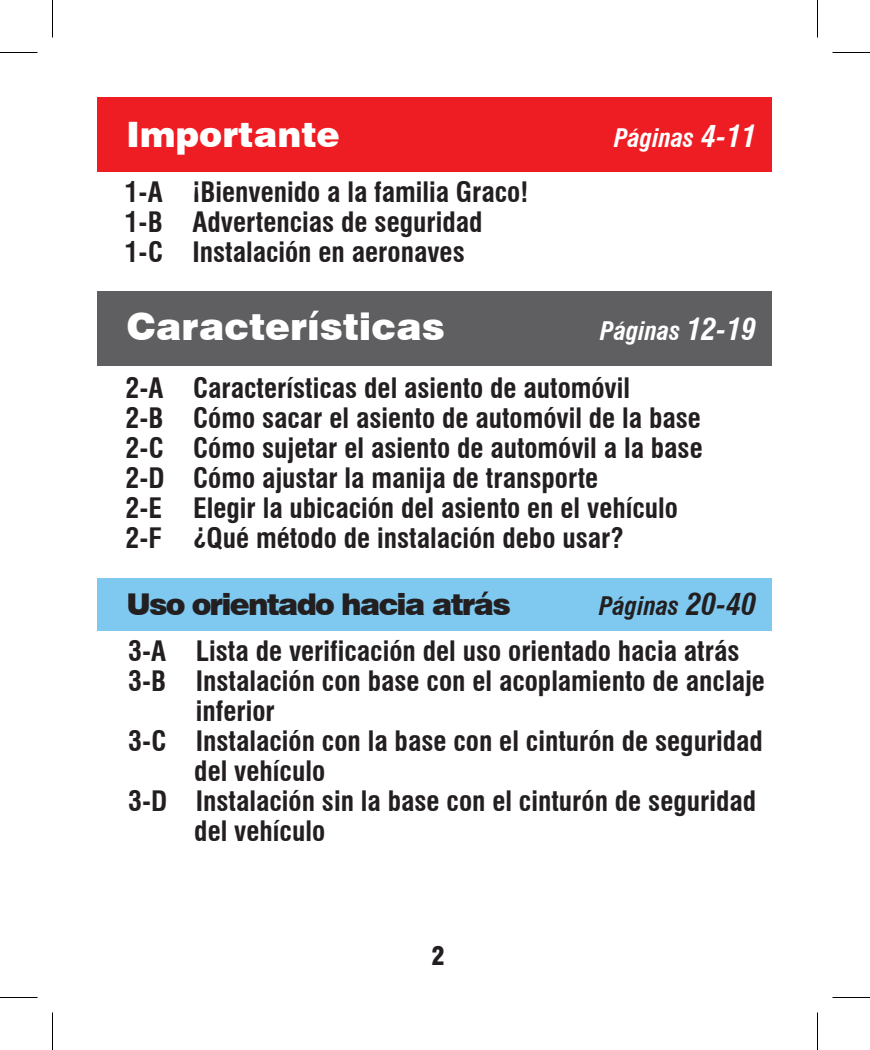
<style>
.page{position:relative;width:870px;height:1050px;background:#fff}
.page>*{position:absolute;margin:0;border:0;box-sizing:border-box;transform-origin:0 0}
.t1{font:900 37.5px "Swiss 721 BT";color:#fff}
.t2{font:900 35px "Swiss 721 BT";color:#fff}
.t3{font:900 30px "Swiss 721 BT";letter-spacing:-.06em;color:#231f20}
.t4{font:700 condensed 27.5px/30px "Swiss 721 BT";color:#231f20}
.t5{font:italic 700 condensed 25px "Swiss 721 BT";color:#fff}
.t6{font:italic 700 condensed 25px "Swiss 721 BT";color:#231f20}
.t7{font:900 condensed 25px "Swiss 721 BT";color:#231f20}
.s1{font-size:30px}
</style>
<div class="page">
<div style="left:98px;top:98px;width:674px;height:74px;background:#ee1d23"></div>
<div style="left:98px;top:291px;width:674px;height:74px;background:#5f5f62"></div>
<div style="left:98px;top:579px;width:674px;height:52px;background:#7fc9f0"></div>
<hr style="left:0;top:52px;width:38px;height:1px;background:#000">
<hr style="left:832px;top:52px;width:38px;height:1px;background:#000">
<hr style="left:0;top:997px;width:38px;height:1px;background:#000">
<hr style="left:832px;top:997px;width:38px;height:1px;background:#000">
<hr style="left:52px;top:0;width:1px;height:38px;background:#000">
<hr style="left:52px;top:1012px;width:1px;height:38px;background:#000">
<hr style="left:817px;top:0;width:1px;height:38px;background:#000">
<hr style="left:817px;top:1012px;width:1px;height:38px;background:#000">
<p class="t2" style="left:126px;top:113px;width:215px">Importante</p>
<p class="t5" style="left:614px;top:123px;width:144px">Páginas <span class="s1">4-11</span></p>
<p class="t4" style="left:125px;top:177px;width:405px">1-A ¡Bienvenido a la familia Graco!</p>
<p class="t4" style="left:125px;top:207px;width:359px">1-B Advertencias de seguridad</p>
<p class="t4" style="left:125px;top:237px;width:341px">1-C Instalación en aeronaves</p>
<p class="t1" style="left:126px;top:304px;width:320px">Características</p>
<p class="t5" style="left:600px;top:316px;width:158px">Páginas <span class="s1">12-19</span></p>
<p class="t4" style="left:126px;top:373px;width:506px">2-A Características del asiento de automóvil</p>
<p class="t4" style="left:126px;top:403px;width:577px">2-B Cómo sacar el asiento de automóvil de la base</p>
<p class="t4" style="left:126px;top:433px;width:579px">2-C Cómo sujetar el asiento de automóvil a la base</p>
<p class="t4" style="left:126px;top:463px;width:474px">2-D Cómo ajustar la manija de transporte</p>
<p class="t4" style="left:126px;top:493px;width:554px">2-E Elegir la ubicación del asiento en el vehículo</p>
<p class="t4" style="left:126px;top:523px;width:500px">2-F ¿Qué método de instalación debo usar?</p>
<p class="t3" style="left:126px;top:586px;width:386px">Uso orientado hacia atrás</p>
<p class="t6" style="left:599px;top:591px;width:159px">Páginas <span class="s1">20-40</span></p>
<p class="t4" style="left:128px;top:636px;width:613px">3-A Lista de verificación del uso orientado hacia atrás</p>
<p class="t4" style="left:196px;top:666px;width:571px;text-indent:-68px">3-B Instalación con base con el acoplamiento de anclaje inferior</p>
<p class="t4" style="left:194px;top:726px;width:570px;text-indent:-66px">3-C Instalación con la base con el cinturón de seguridad del vehículo</p>
<p class="t4" style="left:128px;top:786px;width:629px">3-D Instalación sin la base con el cinturón de seguridad</p>
<p class="t4" style="left:194px;top:816px;width:132px">del vehículo</p>
<p class="t7" style="left:432px;top:940px;width:15px">2</p>
</div>
